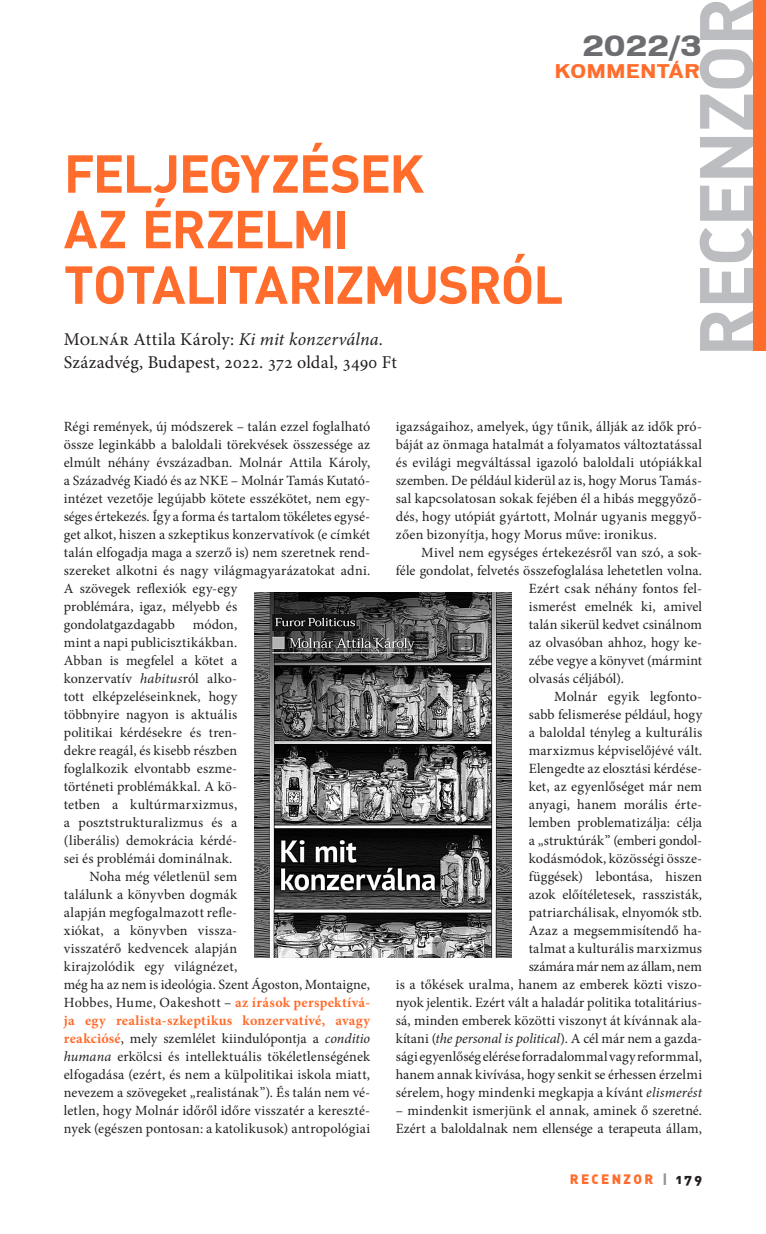
<style>
.page{position:relative;width:766px;height:1234px;background:#fff}
.page>*{position:absolute;margin:0;border:0;box-sizing:border-box;transform-origin:0 0}
.t1{font:700 74.7px "DIN Alt PFL";letter-spacing:.02em;color:#bcbdc0}
.t2{font:700 52.5px/55.5px "DINPFL";letter-spacing:.015em;color:#ff6c2c}
.t3{font:700 26.7px "Vonnes PFL";color:#6c6d70}
.t4{font:18px/22.5px "Minion Pro";color:#231f20}
.t5{font:700 18px "Vonnes PFL";letter-spacing:.065em;color:#ff6c2c}
.t6{font:14.1px/18px "Minion Pro";letter-spacing:.005em;color:#231f20}
.t7{font:14.1px "Minion Pro";letter-spacing:.025em;color:#231f20}
.t8{font:700 14.1px "Minion Pro";letter-spacing:.02em;color:#ff6c2c}
.t9{font:14.1px "Minion Pro";letter-spacing:.03em;color:#231f20}
.t10{font:13.5px "DIN Alt Blk PFL";letter-spacing:.2em;color:#ff6c2c}
.s1{font-style:italic}
.s2{font-weight:700;color:#ff6c2c}
.s3{color:#939598}
.s4{color:#231f20}
</style>
<div class="page">
<div style="left:753px;top:0;width:12px;height:351px;background:#ff6c2c"></div>
<img style="left:254px;top:593px;width:257px;height:364px">
<h1 class="t1" style="left:677px;top:357px;width:359px;rotate:-90deg">RECENZOR</h1>
<h3 class="t3" style="left:582px;top:30px;width:120px">2022/3</h3>
<p class="t5" style="left:554px;top:60px;width:145px">KOMMENTÁR</p>
<h2 class="t2" style="left:64px;top:144px;width:497px">FELJEGYZÉSEK<br>AZ ÉRZELMI<br>TOTALITARIZMUSRÓL</h2>
<p class="t4" style="left:64px;top:328px;width:334px">Molnár Attila Károly: <span class="s1">Ki mit konzerválna.<br></span>Századvég, Budapest, 2022. 372 oldal, 3490 Ft</p>
<p class="t6" style="left:64px;top:417px;width:308px">Régi remények, új módszerek – talán ezzel foglalható össze leginkább a baloldali törekvések összessége az elmúlt néhány évszázadban. Molnár Attila Károly, a Századvég Kiadó és az NKE – Molnár Tamás Kutató&shy;intézet vezetője legújabb kötete esszékötet, nem egy&shy;séges értekezés. Így a forma és tartalom tökéletes egysé&shy;get alkot, hiszen a szkeptikus konzervatívok (e címkét talán elfogadja maga a szerző is) nem szeretnek rend&shy;szereket alkotni és nagy világmagyarázatokat adni.<br>A szövegek reflexiók egy-egy<br>problémára, igaz, mélyebb és<br>gondolatgazdagabb</p>
<p class="t6" style="left:193px;top:615px;width:46px">módon,</p>
<p class="t6" style="left:64px;top:633px;width:175px">mint a napi publicisztikákban.</p>
<p class="t6" style="left:64px;top:651px;width:175px">Abban is megfelel a kötet a</p>
<p class="t6" style="left:64px;top:669px;width:175px">konzervatív <span class="s1">habitus</span>ról alko-</p>
<p class="t6" style="left:64px;top:687px;width:175px">tott elképzeléseinknek, hogy</p>
<p class="t6" style="left:64px;top:705px;width:175px">többnyire nagyon is aktuális</p>
<p class="t7" style="left:64px;top:722px;width:175px">politikai kérdésekre és tren-</p>
<p class="t6" style="left:64px;top:741px;width:175px">dekre reagál, és kisebb részben</p>
<p class="t6" style="left:64px;top:759px;width:175px">foglalkozik elvontabb eszme-</p>
<p class="t6" style="left:64px;top:777px;width:175px">történeti problémákkal. A kö-</p>
<p class="t6" style="left:64px;top:795px;width:175px">tetben a kultúrmarxizmus,</p>
<p class="t6" style="left:64px;top:813px;width:175px">a posztstrukturalizmus és a</p>
<p class="t6" style="left:64px;top:831px;width:175px">(liberális) demokrácia kérdé-</p>
<p class="t6" style="left:64px;top:849px;width:170px">sei és problémái dominálnak.</p>
<p class="t6" style="left:89px;top:867px;width:149px">Noha még véletlenül sem</p>
<p class="t6" style="left:64px;top:885px;width:175px">találunk a könyvben dogmák</p>
<p class="t6" style="left:64px;top:903px;width:175px">alapján megfogalmazott refle-</p>
<p class="t9" style="left:64px;top:920px;width:175px">xiókat, a könyvben vissza-</p>
<p class="t6" style="left:64px;top:939px;width:175px">visszatérő kedvencek alapján</p>
<p class="t6" style="left:64px;top:957px;width:175px">kirajzolódik egy világnézet,</p>
<p class="t6" style="left:64px;top:975px;width:308px">még ha az nem is ideológia. Szent Ágoston, Montaigne,</p>
<p class="t6" style="left:64px;top:993px;width:308px">Hobbes, Hume, Oakeshott – <span class="s2">az írások perspektívá-</span></p>
<p class="t8" style="left:64px;top:1010px;width:308px">ja egy realista-szkeptikus konzervatívé, avagy</p>
<p class="t6" style="left:64px;top:1029px;width:308px"><span class="s2">reakciósé</span>, mely szemlélet kiindulópontja a <span class="s1">conditio</span></p>
<p class="t6" style="left:64px;top:1047px;width:308px"><span class="s1">humana</span> erkölcsi és intellektuális tökéletlenségének</p>
<p class="t7" style="left:64px;top:1064px;width:308px">elfogadása (ezért, és nem a külpolitikai iskola miatt,</p>
<p class="t6" style="left:64px;top:1083px;width:308px">nevezem a szövegeket „realistának”). És talán nem vé-</p>
<p class="t6" style="left:64px;top:1101px;width:308px">letlen, hogy Molnár időről időre visszatér a kereszté-</p>
<p class="t6" style="left:64px;top:1119px;width:308px">nyek (egészen pontosan: a katolikusok) antropológiai</p>
<p class="t6" style="left:395px;top:417px;width:308px;text-align:justify">igazságaihoz, amelyek, úgy tűnik, állják az idők pró&shy;báját az önmaga hatalmát a folyamatos változtatással és evilági megváltással igazoló baloldali utópiákkal szemben. De például kiderül az is, hogy Morus Tamás&shy;sal kapcsolatosan sokak fejében él a hibás meggyőző&shy;dés, hogy utópiát gyártott, Molnár ugyanis meggyő&shy;zően bizonyítja, hogy Morus műve: ironikus.</p>
<p class="t6" style="left:421px;top:543px;width:282px">Mivel nem egységes értekezésről van szó, a sok-</p>
<p class="t6" style="left:395px;top:561px;width:308px">féle gondolat, felvetés összefoglalása lehetetlen volna.</p>
<p class="t6" style="left:528px;top:579px;width:175px">Ezért csak néhány fontos fel-</p>
<p class="t6" style="left:528px;top:597px;width:175px">ismerést emelnék ki, amivel</p>
<p class="t6" style="left:528px;top:615px;width:175px">talán sikerül kedvet csinálnom</p>
<p class="t6" style="left:528px;top:633px;width:175px">az olvasóban ahhoz, hogy ke-</p>
<p class="t6" style="left:528px;top:651px;width:175px">zébe vegye a könyvet (mármint</p>
<p class="t6" style="left:528px;top:669px;width:97px">olvasás céljából).</p>
<p class="t6" style="left:554px;top:687px;width:149px">Molnár egyik legfonto-</p>
<p class="t6" style="left:528px;top:705px;width:175px">sabb felismerése például, hogy</p>
<p class="t6" style="left:528px;top:723px;width:175px">a baloldal tényleg a kulturális</p>
<p class="t6" style="left:528px;top:741px;width:175px">marxizmus képviselőjévé vált.</p>
<p class="t6" style="left:528px;top:759px;width:175px">Elengedte az elosztási kérdése-</p>
<p class="t6" style="left:528px;top:777px;width:175px">ket, az egyenlőséget már nem</p>
<p class="t6" style="left:528px;top:795px;width:175px">anyagi, hanem morális érte-</p>
<p class="t6" style="left:528px;top:813px;width:175px">lemben problematizálja: célja</p>
<p class="t6" style="left:528px;top:831px;width:173px">a „struktúrák” (emberi gondol-</p>
<p class="t6" style="left:528px;top:849px;width:175px">kodásmódok, közösségi össze-</p>
<p class="t6" style="left:528px;top:867px;width:175px">függések) lebontása, hiszen</p>
<p class="t6" style="left:528px;top:885px;width:175px">azok előítéletesek, rasszisták,</p>
<p class="t6" style="left:528px;top:903px;width:175px">patriarchálisak, elnyomók stb.</p>
<p class="t6" style="left:528px;top:921px;width:175px">Azaz a megsemmisítendő ha-</p>
<p class="t6" style="left:528px;top:939px;width:175px">talmat a kulturális marxizmus</p>
<p class="t6" style="left:528px;top:957px;width:175px">számára már nem az állam, nem</p>
<p class="t6" style="left:395px;top:975px;width:308px">is a tőkések uralma, hanem az emberek közti viszo-</p>
<p class="t6" style="left:395px;top:993px;width:308px">nyok jelentik. Ezért vált a haladár politika totalitárius-</p>
<p class="t6" style="left:395px;top:1011px;width:308px">sá, minden emberek közötti viszonyt át kívánnak ala-</p>
<p class="t6" style="left:395px;top:1029px;width:308px">kítani (<span class="s1">the personal is political</span>). A cél már nem a gazda-</p>
<p class="t6" style="left:395px;top:1047px;width:308px">sági egyenlőség elérése forradalommal vagy reformmal,</p>
<p class="t7" style="left:395px;top:1064px;width:308px">hanem annak kivívása, hogy senkit se érhessen érzelmi</p>
<p class="t6" style="left:395px;top:1083px;width:308px">sérelem, hogy mindenki megkapja a kívánt <span class="s1">elismerést</span></p>
<p class="t6" style="left:395px;top:1101px;width:308px">– mindenkit ismerjünk el annak, aminek ő szeretné.<br>Ezért a baloldalnak nem ellensége a terapeuta állam,</p>
<p class="t10" style="left:569px;top:1169px;width:134px">RECENZOR <span class="s3">|</span> <span class="s4">179</span></p>
</div>
